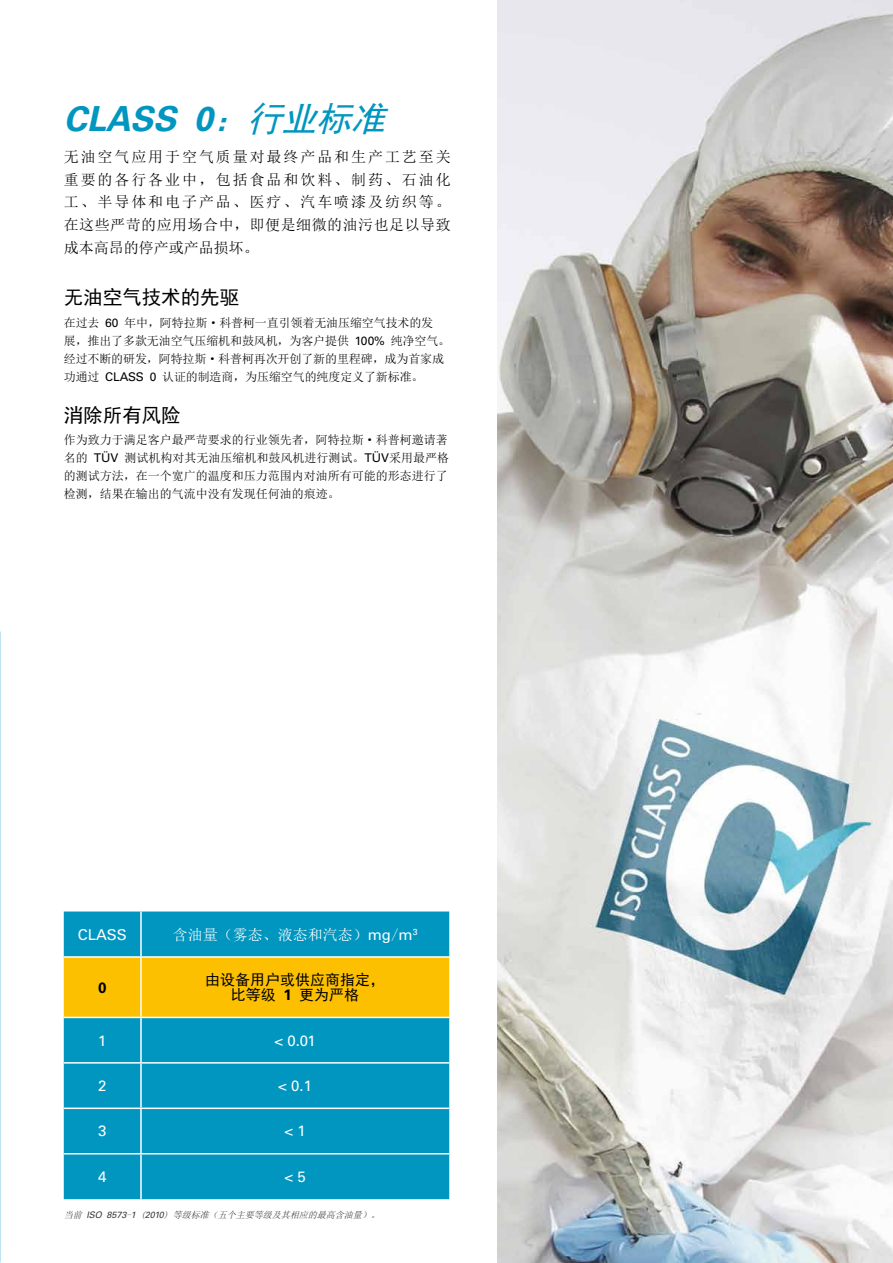
<style>
.page{position:relative;width:893px;height:1263px;background:#fff}
.page>*{position:absolute;margin:0;border:0;box-sizing:border-box;transform-origin:0 0}
.t1{font:italic 700 34.5px "Univers LT Std";color:#0096c0}
.t2{font:19.5px "Sim Hei";color:#000}
.t3{font:15px/22.6px "Sim Sun";letter-spacing:.035em;color:#000;text-align:justify}
.t4{font:15px "Univers LT Std";color:#fff}
.t5{font:15px/15px "Sim Hei";color:#000;text-align:center}
.t6{font:15px "Sim Sun";color:#fff}
.t7{font:700 15px "Univers LT Std";color:#000}
.t8{font:12px/18px "Sim Sun";letter-spacing:-.01em;color:#000}
.t9{font:italic 9px "Sim Sun";color:#393a39}
.s1{font-family:"Sim Hei";font-weight:400}
.s2{font-family:"Univers LT Std"}
.s3{font-family:"Univers LT Std";font-weight:700}
</style>
<div class="page">
<img style="left:497px;top:0;width:396px;height:1263px">
<div style="left:64px;top:911px;width:385px;height:288px;background:#0096c0"></div>
<div style="left:64px;top:958px;width:385px;height:59px;background:#fcc000"></div>
<hr style="left:64px;top:956px;width:77px;height:2px;background:#fff">
<hr style="left:141px;top:956px;width:308px;height:2px;background:#fff">
<hr style="left:64px;top:1017px;width:77px;height:1px;background:#fff">
<hr style="left:141px;top:1017px;width:308px;height:1px;background:#fff">
<hr style="left:64px;top:1062px;width:77px;height:1px;background:#fff">
<hr style="left:141px;top:1062px;width:308px;height:1px;background:#fff">
<hr style="left:64px;top:1107px;width:77px;height:2px;background:#fff">
<hr style="left:141px;top:1107px;width:308px;height:2px;background:#fff">
<hr style="left:64px;top:1153px;width:77px;height:1px;background:#fff">
<hr style="left:141px;top:1153px;width:308px;height:1px;background:#fff">
<hr style="left:140px;top:911px;width:2px;height:45px;background:#fff">
<hr style="left:140px;top:958px;width:2px;height:59px;background:#fff">
<hr style="left:140px;top:1018px;width:2px;height:44px;background:#fff">
<hr style="left:140px;top:1063px;width:2px;height:44px;background:#fff">
<hr style="left:140px;top:1109px;width:2px;height:44px;background:#fff">
<hr style="left:140px;top:1154px;width:2px;height:45px;background:#fff">
<h1 class="t1" style="left:64px;top:99px;width:332px">CLASS 0<span class="s1">：行业标准</span></h1>
<p class="t3" style="left:64px;top:146px;width:388px">无油空气应用于空气质量对最终产品和生产工艺至关重要的各行各业中，包括食品和饮料、制药、石油化工、半导体和电子产品、医疗、汽车喷漆及纺织等。在这些严苛的应用场合中，即便是细微的油污也足以导致成本高昂的停产或产品损坏。</p>
<h2 class="t2" style="left:64px;top:287px;width:177px">无油空气技术的先驱</h2>
<p class="t8" style="left:64px;top:313px;width:388px">在过去 <span class="s2">60</span> 年中，阿特拉斯·科普柯一直引领着无油压缩空气技术的发<br>展，推出了多款无油空气压缩机和鼓风机，为客户提供 <span class="s2">100%</span> 纯净空气。经过不断的研发，阿特拉斯·科普柯再次开创了新的里程碑，成为首家成功通过 <span class="s2">CLASS 0</span> 认证的制造商，为压缩空气的纯度定义了新标准。</p>
<h2 class="t2" style="left:64px;top:405px;width:118px">消除所有风险</h2>
<p class="t8" style="left:64px;top:431px;width:387px;text-align:justify">作为致力于满足客户最严苛要求的行业领先者，阿特拉斯·科普柯邀请著名的 <span class="s2">TÜV</span> 测试机构对其无油压缩机和鼓风机进行测试。<span class="s2">TÜV</span>采用最严格的测试方法，在一个宽广的温度和压力范围内对油所有可能的形态进行了检测，结果在输出的气流中没有发现任何油的痕迹。</p>
<p class="t4" style="left:78px;top:925px;width:50px">CLASS</p>
<p class="t6" style="left:173px;top:927px;width:246px">含油量（雾态、液态和汽态）<span class="s2">mg</span>/<span class="s2">m</span><sup>3</sup></p>
<p class="t7" style="left:98px;top:978px;width:10px">0</p>
<p class="t5" style="left:205px;top:972px;width:181px">由设备用户或供应商指定，比等级 <span class="s3">1</span> 更为严格</p>
<p class="t4" style="left:98px;top:1031px;width:10px">1</p>
<p class="t4" style="left:274px;top:1031px;width:43px">&lt; 0.01</p>
<p class="t4" style="left:98px;top:1077px;width:10px">2</p>
<p class="t4" style="left:278px;top:1077px;width:35px">&lt; 0.1</p>
<p class="t4" style="left:98px;top:1122px;width:10px">3</p>
<p class="t4" style="left:284px;top:1122px;width:23px">&lt; 1</p>
<p class="t4" style="left:98px;top:1168px;width:10px">4</p>
<p class="t4" style="left:284px;top:1168px;width:23px">&lt; 5</p>
<p class="t9" style="left:64px;top:1211px;width:320px">当前 <span class="s2">I S O 8 5 7 3</span> -<span class="s2">1</span> (<span class="s2">2 0 1 0</span> ) 等级标准（五个主要等级及其相应的最高含油量）。</p>
</div>
